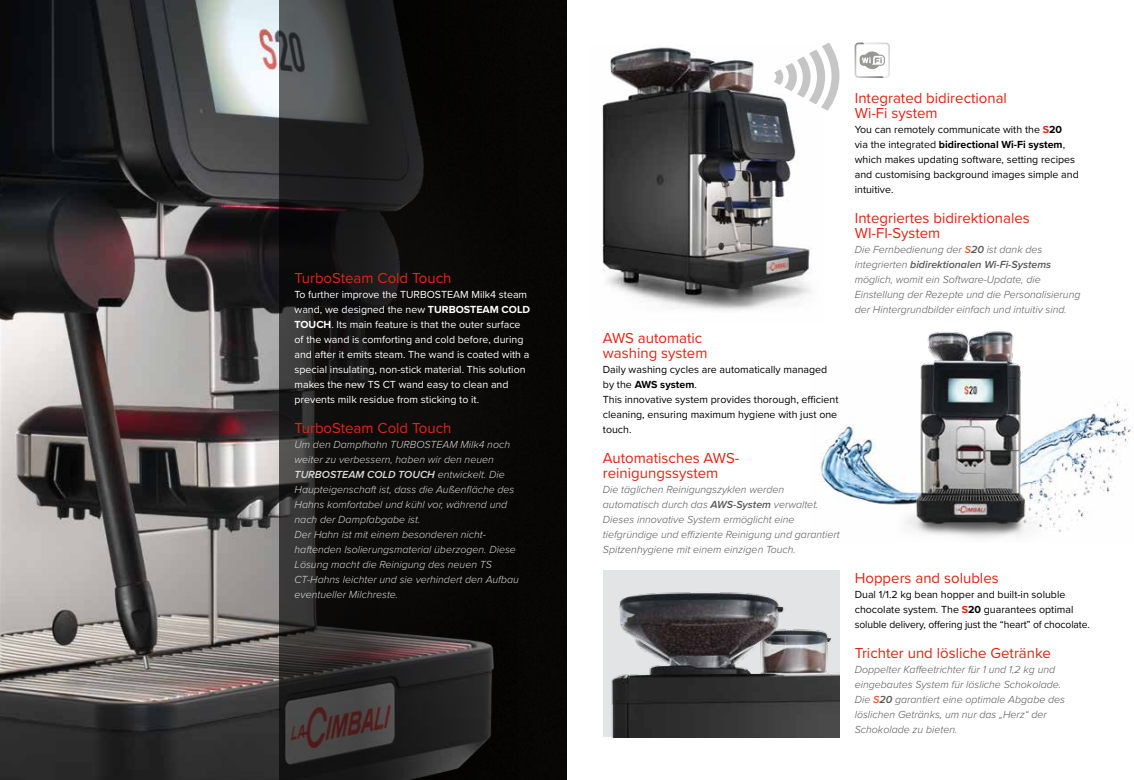
<style>
.page{position:relative;width:1134px;height:780px;background:#fff}
.page>*{position:absolute;margin:0;border:0;box-sizing:border-box;transform-origin:0 0}
.t1{font:15px/15px "Proxima Nova";color:#e42313}
.t2{font:italic 300 10.62px/15px "Proxima Nova";color:#575756}
.t3{font:10.62px/15px "Proxima Nova";color:#000}
.t4{font:italic 300 10.62px/15px "Proxima Nova";color:#dadada}
.t5{font:10.62px/15px "Proxima Nova";color:#fff}
.s1{font-weight:700}
.s2{font-weight:600}
.s3{font-weight:700;color:#e42313}
.s4{font-weight:600;color:#eb5a37}
</style>
<div class="page">
<img style="left:603px;top:571px;width:236px;height:166px">
<img style="left:0;top:0;width:280px;height:780px">
<svg style="left:280px;top:0;width:287px;height:780px;background:#161514"></svg>
<img style="left:819px;top:402px;width:312px;height:130px">
<img style="left:602px;top:47px;width:210px;height:263px">
<img style="left:886px;top:331px;width:168px;height:207px">
<div style="left:854px;top:43px;width:36px;height:35px;border:2px solid #fff;border-radius:3px"></div>
<svg style="left:860px;top:51px;width:25px;height:18px"></svg>
<svg style="left:774px;top:43px;width:65px;height:68px"></svg>
<h1 class="t1" style="left:295px;top:269px;width:158px">TurboSteam Cold Touch</h1>
<p class="t5" style="left:295px;top:286px;width:237px">To further improve the TURBOSTEAM Milk4 steam wand, we designed the new <span class="s1">TURBOSTEAM COLD TOUCH</span>. Its main feature is that the outer surface of the wand is comforting and cold before, during and after it emits steam. The wand is coated with a special insulating, non-stick material. This solution makes the new TS CT wand easy to clean and prevents milk residue from sticking to it.</p>
<h1 class="t1" style="left:295px;top:419px;width:158px">TurboSteam Cold Touch</h1>
<p class="t4" style="left:295px;top:437px;width:226px">Um den Dampfhahn TURBOSTEAM Milk4 noch weiter zu verbessern, haben wir den neuen <span class="s2">TURBOSTEAM COLD TOUCH</span> entwickelt. Die Haupteigenschaft ist, dass die Außenfläche des Hahns komfortabel und kühl vor, während und nach der Dampfabgabe ist.<br>Der Hahn ist mit einem besonderen nicht&shy;haftenden Isolierungsmaterial überzogen. Diese Lösung macht die Reinigung des neuen TS CT-Hahns leichter und sie verhindert den Aufbau eventueller Milchreste.</p>
<h1 class="t1" style="left:603px;top:329px;width:106px">AWS automatic washing system</h1>
<p class="t3" style="left:603px;top:361px;width:237px">Daily washing cycles are automatically managed by the <span class="s1">AWS system</span>.<br>This innovative system provides thorough, efficient cleaning, ensuring maximum hygiene with just one touch.</p>
<h1 class="t1" style="left:603px;top:449px;width:138px">Automatisches AWS&shy;reinigungssystem</h1>
<p class="t2" style="left:603px;top:482px;width:238px">Die täglichen Reinigungszyklen werden automatisch durch das <span class="s2">AWS-System</span> verwaltet.<br>Dieses innovative System ermöglicht eine tiefgründige und effiziente Reinigung und garantiert Spitzenhygiene mit einem einzigen Touch.</p>
<h1 class="t1" style="left:855px;top:89px;width:154px">Integrated bidirectional<br>Wi-Fi system</h1>
<p class="t3" style="left:855px;top:121px;width:226px">You can remotely communicate with the <span class="s3">S</span><span class="s1">20<br></span>via the integrated <span class="s1">bidirectional Wi-Fi system</span>, which makes updating software, setting recipes and customising background images simple and intuitive.</p>
<h1 class="t1" style="left:855px;top:209px;width:177px">Integriertes bidirektionales<br>WI-FI-System</h1>
<p class="t2" style="left:855px;top:242px;width:227px">Die Fernbedienung der <span class="s4">S</span><span class="s2">20</span> ist dank des integrierten <span class="s2">bidirektionalen Wi-Fi-Systems </span>möglich, womit ein Software-Update, die Einstellung der Rezepte und die Personalisierung der Hintergrundbilder einfach und intuitiv sind.</p>
<h1 class="t1" style="left:855px;top:569px;width:145px">Hoppers and solubles</h1>
<p class="t3" style="left:855px;top:586px;width:237px">Dual 1/1.2 kg bean hopper and built-in soluble chocolate system. The <span class="s3">S</span><span class="s1">20</span> guarantees optimal soluble delivery, offering just the “heart” of chocolate.</p>
<h1 class="t1" style="left:855px;top:644px;width:198px">Trichter und lösliche Getränke</h1>
<p class="t2" style="left:855px;top:662px;width:212px">Doppelter Kaffeetrichter für 1 und 1,2 kg und eingebautes System für lösliche Schokolade.<br>Die <span class="s4">S</span><span class="s2">20</span> garantiert eine optimale Abgabe des löslichen Getränks, um nur das „Herz“ der Schokolade zu bieten.</p>
</div>
